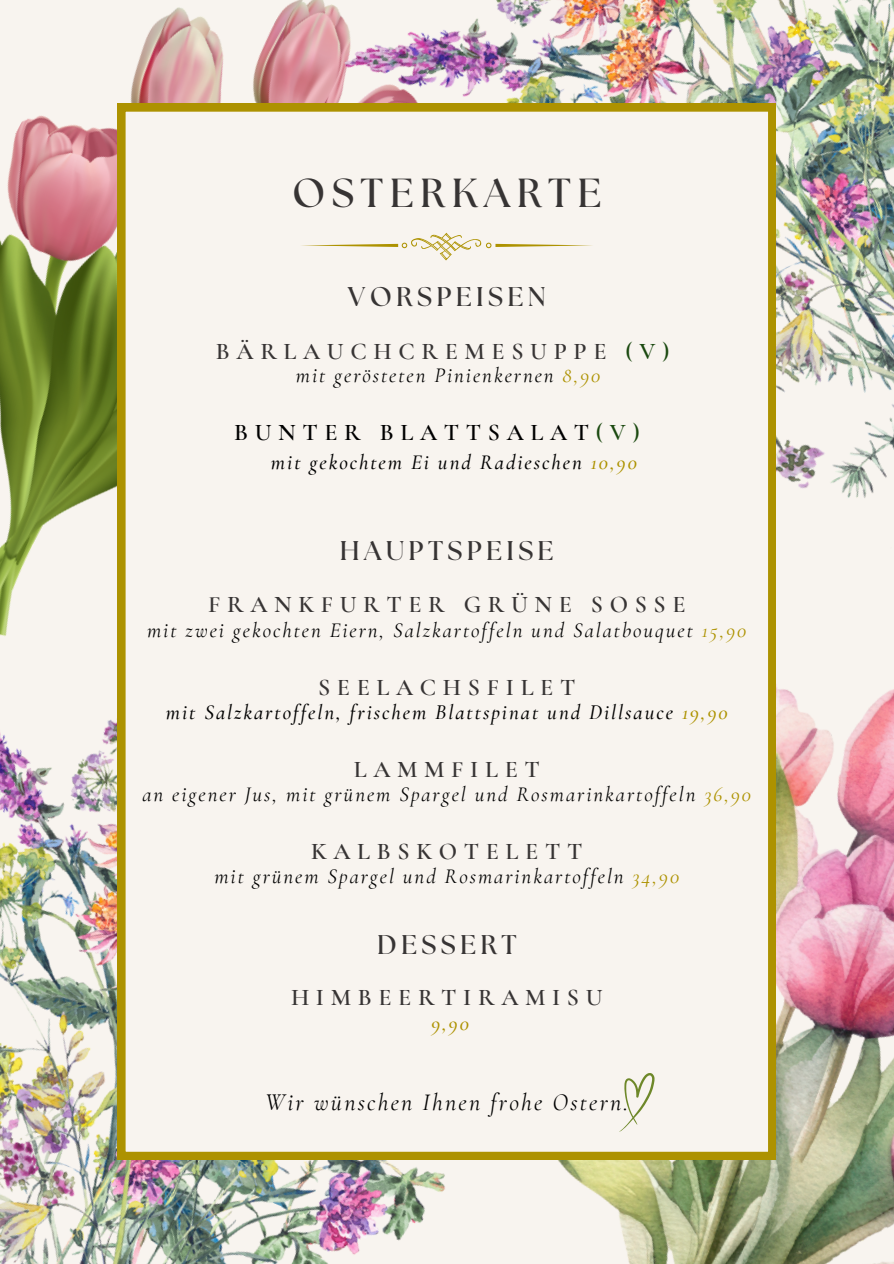
<style>
.page{position:relative;width:894px;height:1264px;background:#fff}
.page>*{position:absolute;margin:0;border:0;box-sizing:border-box;transform-origin:0 0}
.t1{font:700 40.5px "The Seasons";letter-spacing:.16em;color:#373434}
.t2{font:700 27px "The Seasons";letter-spacing:.16em;color:#373434}
.t3{font:600 24px "Cormorant Garamond";letter-spacing:.275em;color:#373434}
.t4{font:italic 24px "Cormorant Garamond";letter-spacing:.095em;color:#000}
.t5{font:600 24px "Cormorant Garamond";letter-spacing:.275em;color:#000}
.t6{font:italic 21px "Cormorant Garamond";letter-spacing:.095em;color:#000}
.t7{font:italic 500 21px "Cormorant Garamond";letter-spacing:.095em;color:#000}
.t8{font:italic 500 21px "Cormorant Garamond";color:#ad9200}
.s1{color:#1b4910}
.s2{color:#ad9200}
</style>
<div class="page">
<img style="left:0;top:0;width:197px;height:496px">
<img style="left:197px;top:0;width:696px;height:523px">
<img style="left:761px;top:523px;width:132px;height:740px">
<img style="left:0;top:496px;width:761px;height:767px">
<div style="left:118px;top:104px;width:657px;height:1055px;background:#f8f4ef"></div>
<svg style="left:300px;top:233px;width:293px;height:27px"></svg>
<svg style="left:619px;top:1072px;width:35px;height:59px"></svg>
<p class="t1" style="left:292px;top:174px;width:311px">OSTERKARTE</p>
<h3 class="t2" style="left:348px;top:284px;width:199px">VORSPEISEN</h3>
<h1 class="t3" style="left:216px;top:337px;width:455px">BÄRLAUCHCREMESUPPE <span class="s1">(V)</span></h1>
<h2 class="t6" style="left:296px;top:363px;width:306px">mit gerösteten Pinienkernen <span class="s2">8,90</span></h2>
<h5 class="t5" style="left:234px;top:418px;width:407px">BUNTER BLATTSALAT<span class="s1">(V)</span></h5>
<p class="t7" style="left:271px;top:449px;width:367px">mit gekochtem Ei und Radieschen <span class="s2">10,90</span></p>
<h2 class="t2" style="left:340px;top:538px;width:215px">HAUPTSPEISE</h2>
<p class="t3" style="left:208px;top:590px;width:479px">FRANKFURTER GRÜNE SOSSE</p>
<p class="t6" style="left:147px;top:617px;width:600px">mit zwei gekochten Eiern, Salzkartoffeln und Salatbouquet <span class="s2">15,90</span></p>
<p class="t3" style="left:318px;top:672px;width:259px">SEELACHSFILET</p>
<p class="t7" style="left:166px;top:699px;width:563px">mit Salzkartoffeln, frischem Blattspinat und Dillsauce <span class="s2">19,90</span></p>
<p class="t3" style="left:353px;top:754px;width:188px">LAMMFILET</p>
<h3 class="t6" style="left:142px;top:781px;width:610px">an eigener Jus, mit grünem Spargel und Rosmarinkartoffeln <span class="s2">36,90</span></h3>
<h5 class="t3" style="left:311px;top:836px;width:272px">KALBSKOTELETT</h5>
<h3 class="t6" style="left:214px;top:863px;width:466px">mit grünem Spargel und Rosmarinkartoffeln <span class="s2">34,90</span></h3>
<h3 class="t2" style="left:377px;top:931px;width:141px">DESSERT</h3>
<p class="t3" style="left:291px;top:983px;width:313px">HIMBEERTIRAMISU</p>
<h2 class="t8" style="left:431px;top:1010px;width:39px">9,90</h2>
<h3 class="t4" style="left:265px;top:1088px;width:364px">Wir wünschen Ihnen frohe Ostern.</h3>
</div>
